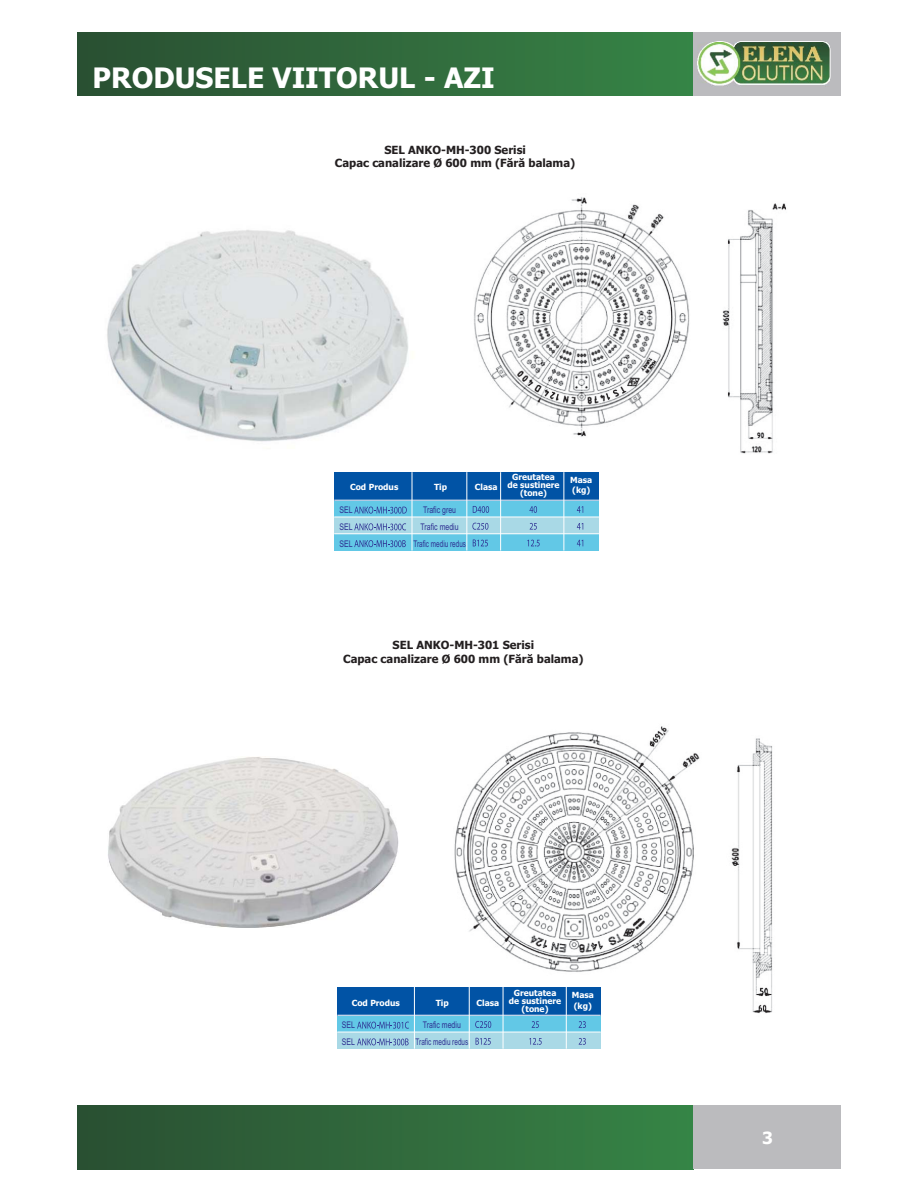
<style>
.page{position:relative;width:918px;height:1188px;background:#fff}
.page>*{position:absolute;margin:0;border:0;box-sizing:border-box;transform-origin:0 0}
.t1{font:700 28.2px "Tahoma";color:#fff}
.t2{font:700 16.95px "Tahoma";color:#fff}
.t3{font:700 11.25px/13.6px "Tahoma";color:#231f20;text-align:center}
.t4{font:9.15px/16.8px "Arial";color:#2e3092;text-align:center;scale:.76 1}
.t5{font:700 8.4px/7.9px "Tahoma";color:#fff}
</style>
<div class="page">
<img style="left:474px;top:197px;width:312px;height:257px">
<img style="left:454px;top:726px;width:319px;height:287px">
<img style="left:107px;top:230px;width:301px;height:212px">
<img style="left:108px;top:757px;width:290px;height:171px">
<div style="left:334px;top:472px;width:265px;height:79px;background:#62c8e6"></div>
<div style="left:334px;top:472px;width:265px;height:28px;background:#0153a5"></div>
<hr style="left:334px;top:500px;width:265px;height:1px;background:#fff">
<div style="left:334px;top:517px;width:265px;height:17px;background:#a9d9e6"></div>
<hr style="left:334px;top:516px;width:265px;height:1px;background:#fff">
<hr style="left:334px;top:533px;width:265px;height:1px;background:#fff">
<hr style="left:412px;top:472px;width:1px;height:79px;background:#fff">
<hr style="left:466px;top:472px;width:1px;height:79px;background:#fff">
<hr style="left:500px;top:472px;width:1px;height:79px;background:#fff">
<hr style="left:563px;top:472px;width:1px;height:79px;background:#fff">
<svg style="left:354px;top:540px;width:52px;height:7px"></svg>
<svg style="left:354px;top:523px;width:52px;height:7px"></svg>
<svg style="left:354px;top:507px;width:53px;height:7px"></svg>
<svg style="left:473px;top:539px;width:15px;height:7px"></svg>
<svg style="left:472px;top:523px;width:16px;height:7px"></svg>
<svg style="left:473px;top:506px;width:16px;height:7px"></svg>
<svg style="left:527px;top:540px;width:13px;height:6px"></svg>
<svg style="left:530px;top:523px;width:7px;height:7px"></svg>
<svg style="left:529px;top:506px;width:8px;height:7px"></svg>
<svg style="left:577px;top:540px;width:6px;height:6px"></svg>
<svg style="left:577px;top:523px;width:6px;height:7px"></svg>
<svg style="left:577px;top:506px;width:6px;height:7px"></svg>
<div style="left:337px;top:987px;width:264px;height:62px;background:#62c8e6"></div>
<div style="left:337px;top:987px;width:264px;height:28px;background:#0153a5"></div>
<hr style="left:337px;top:1015px;width:264px;height:1px;background:#fff">
<div style="left:337px;top:1032px;width:264px;height:17px;background:#a9d9e6"></div>
<hr style="left:337px;top:1032px;width:264px;height:1px;background:#fff">
<hr style="left:414px;top:985px;width:1px;height:64px;background:#fff">
<hr style="left:469px;top:985px;width:1px;height:64px;background:#fff">
<hr style="left:503px;top:985px;width:1px;height:64px;background:#fff">
<hr style="left:566px;top:985px;width:1px;height:64px;background:#fff">
<svg style="left:357px;top:1038px;width:52px;height:7px"></svg>
<svg style="left:357px;top:1022px;width:52px;height:7px"></svg>
<svg style="left:476px;top:1038px;width:15px;height:7px"></svg>
<svg style="left:475px;top:1021px;width:16px;height:7px"></svg>
<svg style="left:529px;top:1038px;width:13px;height:7px"></svg>
<svg style="left:532px;top:1021px;width:7px;height:7px"></svg>
<svg style="left:579px;top:1038px;width:7px;height:7px"></svg>
<svg style="left:579px;top:1021px;width:7px;height:7px"></svg>
<div style="left:77px;top:32px;width:617px;height:64px;background:linear-gradient(to right,#2a4f32,#368446)"></div>
<div style="left:694px;top:32px;width:147px;height:64px;background:#bbbbbe"></div>
<svg style="left:697px;top:41px;width:134px;height:41px"></svg>
<img style="left:698px;top:42px;width:131px;height:44px">
<div style="left:77px;top:1106px;width:617px;height:63px;background:linear-gradient(to right,#2a4f32,#368446)"></div>
<div style="left:694px;top:1106px;width:147px;height:63px;background:#bbbbbe"></div>
<h1 class="t1" style="left:93px;top:67px;width:404px">PRODUSELE VIITORUL - AZI</h1>
<p class="t3" style="left:335px;top:144px;width:242px">SEL ANKO-MH-300 Serisi<br>Capac canalizare Ø 600 mm (Fãrã balama)</p>
<p class="t5" style="left:507px;top:474px;width:54px;text-align:center">Greutatea de sustinere (tone)</p>
<p class="t5" style="left:350px;top:484px;width:50px">Cod Produs</p>
<p class="t5" style="left:434px;top:484px;width:15px">Tip</p>
<p class="t5" style="left:475px;top:484px;width:24px">Clasa</p>
<p class="t5" style="left:570px;top:476px;width:24px;line-height:10.2px">Masa (kg)</p>
<p class="t4" style="left:339px;top:503px;width:19px;text-align:justify">SEL SEL SEL</p>
<p class="t4" style="left:413px;top:503px;width:71px">Trafic greu<br>Trafic mediu<br>Trafic mediu redus</p>
<p class="t3" style="left:343px;top:639px;width:242px">SEL ANKO-MH-301 Serisi<br>Capac canalizare Ø 600 mm (Fãrã balama)</p>
<p class="t5" style="left:509px;top:989px;width:54px;text-align:center">Greutatea de sustinere (tone)</p>
<p class="t5" style="left:352px;top:999px;width:50px">Cod Produs</p>
<p class="t5" style="left:436px;top:999px;width:15px">Tip</p>
<p class="t5" style="left:477px;top:999px;width:24px">Clasa</p>
<p class="t5" style="left:572px;top:991px;width:24px;line-height:10.2px">Masa (kg)</p>
<p class="t4" style="left:342px;top:1018px;width:19px;text-align:left">SEL<br>SEL</p>
<p class="t4" style="left:416px;top:1017px;width:71px">Trafic mediu<br>Trafic mediu redus</p>
<h2 class="t2" style="left:762px;top:1131px;width:12px">3</h2>
</div>
